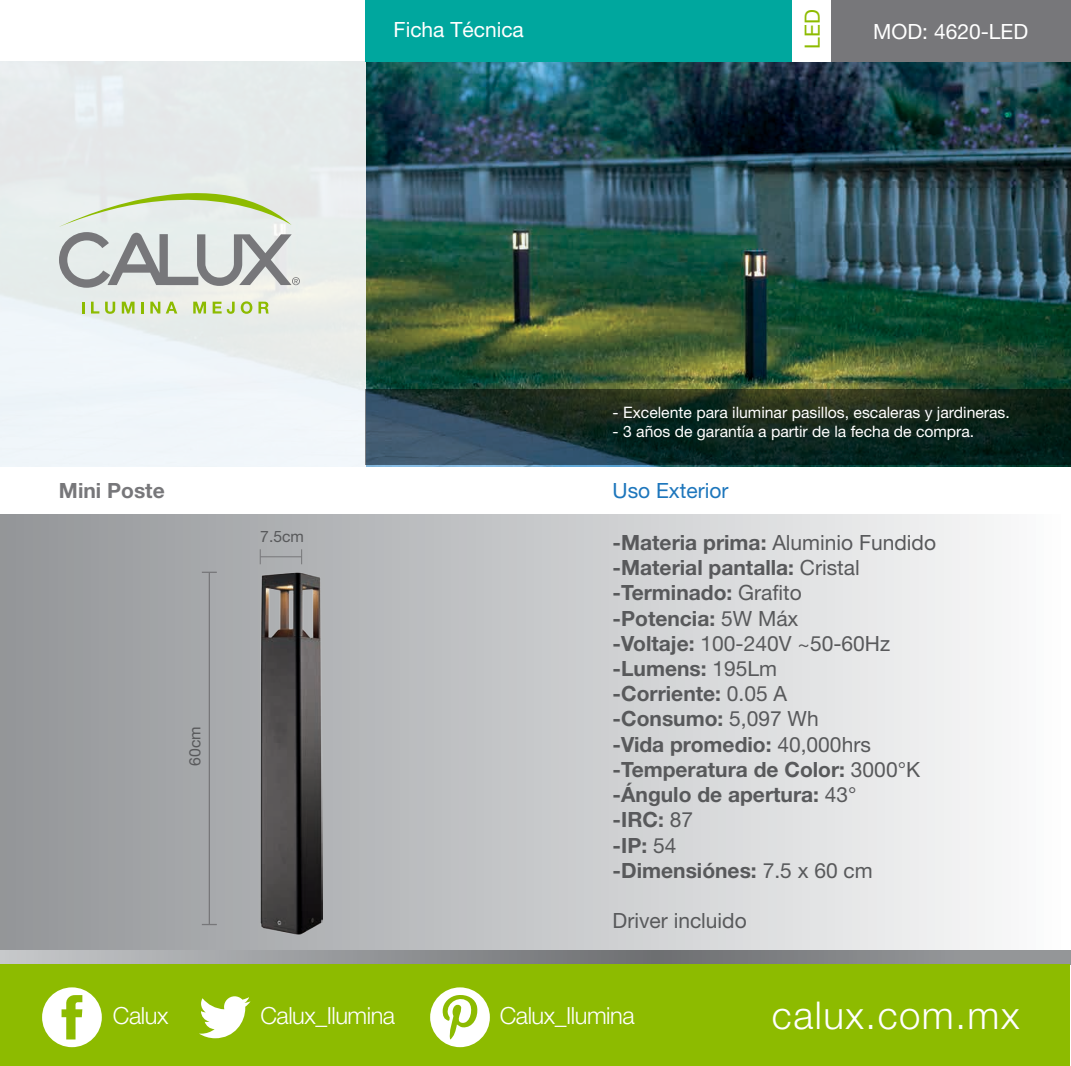
<style>
.page{position:relative;width:1071px;height:1066px;background:#fff}
.page>*{position:absolute;margin:0;border:0;box-sizing:border-box;transform-origin:0 0}
.t1{font:300 38.32px "Helvetica Neue";letter-spacing:.04em;color:#fff}
.t2{font:300 23.62px "Helvetica Neue";letter-spacing:-.02em;color:#fff}
.t3{font:700 21px/25.2px "Helvetica Neue";color:#58595b}
.t4{font:21px "Helvetica Neue";color:#fff}
.t5{font:21px "Helvetica Neue";color:#58595b}
.t6{font:21px "Helvetica Neue";color:#1d76bc}
.t7{font:700 21px "Helvetica Neue";color:#77777a}
.t8{font:21px "Helvetica Neue";color:#8dbb00}
.t9{font:15.75px "Helvetica Neue";color:#fff}
.t10{font:15.75px "Helvetica Neue";color:#58595b}
.s1{font-weight:400}
</style>
<div class="page">
<img style="left:366px;top:61px;width:705px;height:405px">
<div style="left:1px;top:514px;width:1069px;height:450px;background:linear-gradient(to right,#929598,#fcfdfd)"></div>
<svg style="left:0;top:950px;width:1071px;height:14px;background:#919396"></svg>
<svg style="left:0;top:0;width:366px;height:466px"></svg>
<svg style="left:82px;top:301px;width:2px;height:12px"></svg>
<svg style="left:91px;top:301px;width:8px;height:12px"></svg>
<svg style="left:105px;top:301px;width:10px;height:13px"></svg>
<svg style="left:122px;top:301px;width:13px;height:12px"></svg>
<svg style="left:141px;top:301px;width:3px;height:12px"></svg>
<svg style="left:150px;top:301px;width:10px;height:12px"></svg>
<svg style="left:166px;top:301px;width:11px;height:12px"></svg>
<svg style="left:193px;top:301px;width:13px;height:12px"></svg>
<svg style="left:213px;top:301px;width:22px;height:13px"></svg>
<svg style="left:241px;top:301px;width:11px;height:13px"></svg>
<svg style="left:259px;top:301px;width:10px;height:12px"></svg>
<svg style="left:59px;top:152px;width:241px;height:136px;background:#d3d9d3"></svg>
<div style="left:366px;top:0;width:705px;height:61px;background:#00a79e"></div>
<div style="left:831px;top:0;width:240px;height:61px;background:#77777a"></div>
<div style="left:792px;top:0;width:39px;height:61px;background:#fff"></div>
<svg style="left:366px;top:388px;width:705px;height:76px;background:#1b312c"></svg>
<hr style="left:209px;top:572px;width:1px;height:352px;background:#77777a">
<svg style="left:202px;top:571px;width:15px;height:2px"></svg>
<svg style="left:260px;top:549px;width:1px;height:15px"></svg>
<svg style="left:301px;top:549px;width:1px;height:15px"></svg>
<svg style="left:202px;top:923px;width:15px;height:2px"></svg>
<hr style="left:260px;top:556px;width:42px;height:1px;background:#77777a">
<div style="left:0;top:964px;width:1070px;height:101px;background:#8dbb00"></div>
<svg style="left:42px;top:987px;width:60px;height:59px"></svg>
<svg style="left:199px;top:996px;width:52px;height:42px"></svg>
<svg style="left:430px;top:987px;width:60px;height:59px"></svg>
<img style="left:261px;top:568px;width:61px;height:369px">
<p class="t4" style="left:394px;top:17px;width:132px">Ficha Técnica</p>
<p class="t8" style="left:800px;top:49px;width:41px;rotate:-90deg">LED</p>
<p class="t4" style="left:873px;top:19px;width:156px">MOD: 4620-LED</p>
<p class="t9" style="left:613px;top:403px;width:399px">- Excelente para iluminar pasillos, escaleras y jardineras.</p>
<p class="t9" style="left:613px;top:422px;width:363px">- 3 años de garantía a partir de la fecha de compra.</p>
<p class="t7" style="left:59px;top:477px;width:107px">Mini Poste</p>
<p class="t6" style="left:613px;top:478px;width:117px">Uso Exterior</p>
<p class="t10" style="left:260px;top:527px;width:45px">7.5cm</p>
<p class="t10" style="left:186px;top:765px;width:41px;rotate:-90deg">60cm</p>
<p class="t3" style="left:613px;top:529px;width:325px">-Materia prima: <span class="s1">Aluminio Fundido </span>-Material pantalla: <span class="s1">Cristal </span>-Terminado: <span class="s1">Grafito<br></span>-Potencia: <span class="s1">5W Máx<br></span>-Voltaje: <span class="s1">100-240V ~50-60Hz </span>-Lumens: <span class="s1">195Lm<br></span>-Corriente: <span class="s1">0.05 A<br></span>-Consumo: <span class="s1">5,097 Wh<br></span>-Vida promedio: <span class="s1">40,000hrs </span>-Temperatura de Color: <span class="s1">3000°K </span>-Ángulo de apertura: <span class="s1">43°<br></span>-IRC: <span class="s1">87<br></span>-IP: <span class="s1">54<br></span>-Dimensiónes: <span class="s1">7.5 x 60 cm</span></p>
<p class="t5" style="left:613px;top:908px;width:136px">Driver incluido</p>
<p class="t2" style="left:113px;top:1001px;width:57px">Calux</p>
<p class="t2" style="left:260px;top:1001px;width:136px">Calux_Ilumina</p>
<p class="t2" style="left:500px;top:1001px;width:136px">Calux_Ilumina</p>
<h1 class="t1" style="left:772px;top:991px;width:249px">calux.com.mx</h1>
</div>
